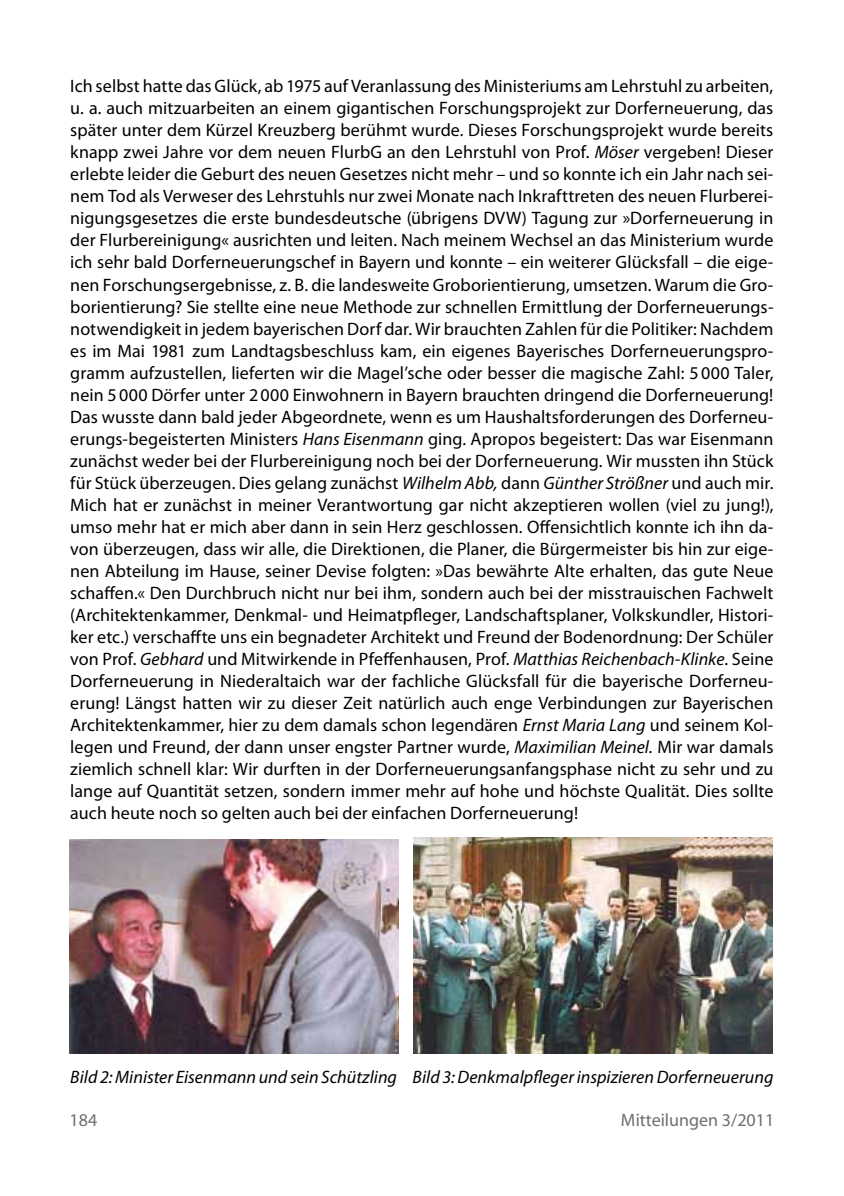
<style>
.page{position:relative;width:844px;height:1196px;background:#fff}
.page>*{position:absolute;margin:0;border:0;box-sizing:border-box;transform-origin:0 0}
.t1{font:18px/22px "Myriad Pro";letter-spacing:.005em;color:#000;text-align:justify}
.t2{font:italic 18px "Myriad Pro";letter-spacing:.005em;color:#000}
.t3{font:18px "Myriad";color:#6e6f70}
.s1{font-style:italic}
</style>
<div class="page">
<img style="left:69px;top:839px;width:329px;height:214px">
<img style="left:414px;top:837px;width:358px;height:216px">
<p class="t1" style="left:70px;top:75px;width:705px">Ich selbst hatte das Glück, ab 1975 auf Veranlassung des Ministeriums am Lehrstuhl zu arbeiten, u. a. auch mitzuarbeiten an einem gigantischen Forschungsprojekt zur Dorferneuerung, das später unter dem Kürzel Kreuzberg berühmt wurde. Dieses Forschungsprojekt wurde bereits knapp zwei Jahre vor dem neuen FlurbG an den Lehrstuhl von Prof. <span class="s1">Möser</span> vergeben! Dieser erlebte leider die Geburt des neuen Gesetzes nicht mehr – und so konnte ich ein Jahr nach sei&shy;nem Tod als Verweser des Lehrstuhls nur zwei Monate nach Inkrafttreten des neuen Flurberei&shy;nigungsgesetzes die erste bundesdeutsche (übrigens DVW) Tagung zur »Dorferneuerung in der Flurbereinigung« ausrichten und leiten. Nach meinem Wechsel an das Ministerium wurde ich sehr bald Dorferneuerungschef in Bayern und konnte – ein weiterer Glücksfall – die eige&shy;nen Forschungsergebnisse, z. B. die landesweite Groborientierung, umsetzen. Warum die Gro&shy;borientierung? Sie stellte eine neue Methode zur schnellen Ermittlung der Dorferneuerungs&shy;notwendigkeit in jedem bayerischen Dorf dar. Wir brauchten Zahlen für die Politiker: Nachdem es im Mai 1981 zum Landtagsbeschluss kam, ein eigenes Bayerisches Dorferneuerungspro&shy;gramm aufzustellen, lieferten wir die Magel’sche oder besser die magische Zahl: 5 000 Taler, nein 5000 Dörfer unter 2000 Einwohnern in Bayern brauchten dringend die Dorferneuerung!<br>Das wusste dann bald jeder Abgeordnete, wenn es um Haushaltsforderungen des Dorferneu&shy;erungs-begeisterten Ministers <span class="s1">Hans Eisenmann</span> ging. Apropos begeistert: Das war Eisenmann zunächst weder bei der Flurbereinigung noch bei der Dorferneuerung. Wir mussten ihn Stück für Stück überzeugen. Dies gelang zunächst <span class="s1">Wilhelm Abb,</span> dann <span class="s1">Günther Strößner</span> und auch mir.<br>Mich hat er zunächst in meiner Verantwortung gar nicht akzeptieren wollen (viel zu jung!), umso mehr hat er mich aber dann in sein Herz geschlossen. Offensichtlich konnte ich ihn da&shy;von überzeugen, dass wir alle, die Direktionen, die Planer, die Bürgermeister bis hin zur eige&shy;nen Abteilung im Hause, seiner Devise folgten: »Das bewährte Alte erhalten, das gute Neue schaffen.« Den Durchbruch nicht nur bei ihm, sondern auch bei der misstrauischen Fachwelt (Architektenkammer, Denkmal- und Heimatpfleger, Landschaftsplaner, Volkskundler, Histori&shy;ker etc.) verschaffte uns ein begnadeter Architekt und Freund der Bodenordnung: Der Schüler von Prof. <span class="s1">Gebhard</span> und Mitwirkende in Pfeffenhausen, Prof. <span class="s1">Matthias Reichenbach-Klinke</span>. Seine Dorferneuerung in Niederaltaich war der fachliche Glücksfall für die bayerische Dorferneu&shy;erung! Längst hatten wir zu dieser Zeit natürlich auch enge Verbindungen zur Bayerischen Architektenkammer, hier zu dem damals schon legendären <span class="s1">Ernst Maria Lang</span> und seinem Kol&shy;legen und Freund, der dann unser engster Partner wurde, <span class="s1">Maximilian Meinel.</span> Mir war damals ziemlich schnell klar: Wir durften in der Dorferneuerungsanfangsphase nicht zu sehr und zu lange auf Quantität setzen, sondern immer mehr auf hohe und höchste Qualität. Dies sollte auch heute noch so gelten auch bei der einfachen Dorferneuerung!</p>
<p class="t2" style="left:70px;top:1065px;width:704px">Bild 2: Minister Eisenmann und sein Schützling Bild 3: Denkmalpfleger inspizieren Dorferneuerung</p>
<p class="t3" style="left:70px;top:1111px;width:29px">184</p>
<p class="t3" style="left:621px;top:1110px;width:155px">Mitteilungen 3/2011</p>
</div>
